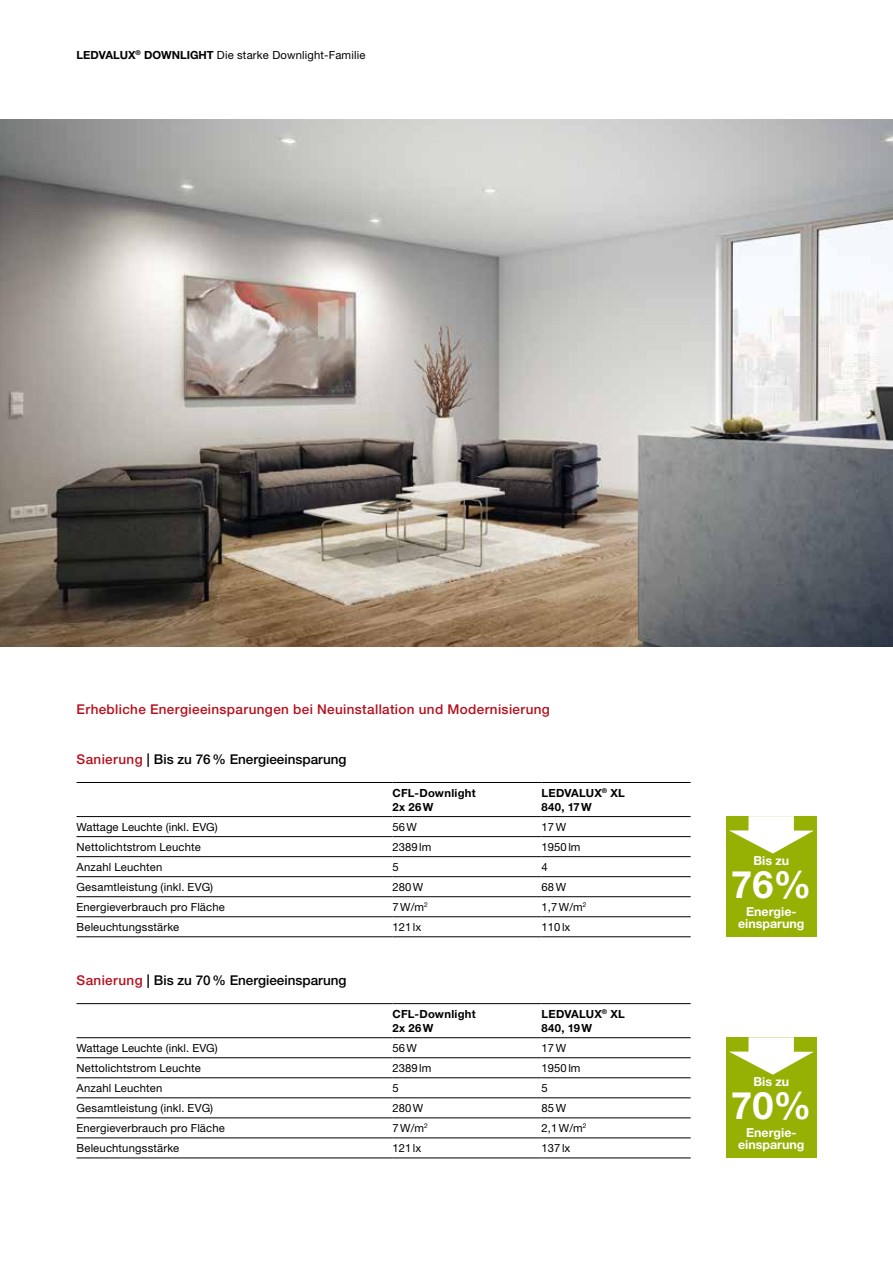
<style>
.page{position:relative;width:893px;height:1263px;background:#fff}
.page>*{position:absolute;margin:0;border:0;box-sizing:border-box;transform-origin:0 0}
.t1{font:700 37.95px "Helvetica Neue LT Pro";color:#fff}
.t2{font:500 13.5px "Helvetica Neue LT Pro";color:#000}
.t3{font:500 13.5px "Helvetica Neue LT Pro";letter-spacing:.025em;color:#b6101d}
.t4{font:700 12.45px/12.5px "Helvetica Neue LT Pro";color:#fff;text-align:center}
.t5{font:11.25px "Helvetica Neue LT Pro";letter-spacing:.015em;color:#000}
.t6{font:700 11.25px/14.1px "Helvetica Neue LT Pro";letter-spacing:.025em;color:#000}
.s1{font-weight:700}
.s2{color:#b6101d}
</style>
<div class="page">
<img style="left:0;top:119px;width:893px;height:527px">
<div style="left:726px;top:816px;width:90px;height:121px;background:#96b003"></div>
<svg style="left:729px;top:816px;width:85px;height:37px"></svg>
<svg style="left:77px;top:1004px;width:614px;height:154px"></svg>
<hr style="left:77px;top:1037px;width:316px;height:1px;background:#000">
<hr style="left:393px;top:1037px;width:149px;height:1px;background:#000">
<hr style="left:542px;top:1037px;width:149px;height:1px;background:#000">
<hr style="left:77px;top:1057px;width:316px;height:1px;background:#000">
<hr style="left:393px;top:1057px;width:149px;height:1px;background:#000">
<hr style="left:542px;top:1057px;width:149px;height:1px;background:#000">
<hr style="left:77px;top:1077px;width:316px;height:1px;background:#000">
<hr style="left:393px;top:1077px;width:149px;height:1px;background:#000">
<hr style="left:542px;top:1077px;width:149px;height:1px;background:#000">
<hr style="left:77px;top:1097px;width:316px;height:1px;background:#000">
<hr style="left:393px;top:1097px;width:149px;height:1px;background:#000">
<hr style="left:542px;top:1097px;width:149px;height:1px;background:#000">
<hr style="left:77px;top:1117px;width:316px;height:1px;background:#000">
<hr style="left:393px;top:1117px;width:149px;height:1px;background:#000">
<hr style="left:542px;top:1117px;width:149px;height:1px;background:#000">
<hr style="left:77px;top:1138px;width:316px;height:1px;background:#000">
<hr style="left:393px;top:1138px;width:149px;height:1px;background:#000">
<hr style="left:542px;top:1138px;width:149px;height:1px;background:#000">
<hr style="left:77px;top:1158px;width:316px;height:1px;background:#000">
<hr style="left:393px;top:1158px;width:149px;height:1px;background:#000">
<hr style="left:542px;top:1158px;width:149px;height:1px;background:#000">
<hr style="left:77px;top:1003px;width:316px;height:1px;background:#000">
<hr style="left:393px;top:1003px;width:149px;height:1px;background:#000">
<hr style="left:542px;top:1003px;width:149px;height:1px;background:#000">
<svg style="left:77px;top:817px;width:614px;height:101px"></svg>
<hr style="left:77px;top:816px;width:316px;height:1px;background:#000">
<hr style="left:393px;top:816px;width:149px;height:1px;background:#000">
<hr style="left:542px;top:816px;width:149px;height:1px;background:#000">
<hr style="left:77px;top:836px;width:316px;height:1px;background:#000">
<hr style="left:393px;top:836px;width:149px;height:1px;background:#000">
<hr style="left:542px;top:836px;width:149px;height:1px;background:#000">
<hr style="left:77px;top:856px;width:316px;height:1px;background:#000">
<hr style="left:393px;top:856px;width:149px;height:1px;background:#000">
<hr style="left:542px;top:856px;width:149px;height:1px;background:#000">
<hr style="left:77px;top:876px;width:316px;height:1px;background:#000">
<hr style="left:393px;top:876px;width:149px;height:1px;background:#000">
<hr style="left:542px;top:876px;width:149px;height:1px;background:#000">
<hr style="left:77px;top:896px;width:316px;height:1px;background:#000">
<hr style="left:393px;top:896px;width:149px;height:1px;background:#000">
<hr style="left:542px;top:896px;width:149px;height:1px;background:#000">
<hr style="left:77px;top:916px;width:316px;height:1px;background:#000">
<hr style="left:393px;top:916px;width:149px;height:1px;background:#000">
<hr style="left:542px;top:916px;width:149px;height:1px;background:#000">
<hr style="left:77px;top:936px;width:316px;height:1px;background:#000">
<hr style="left:393px;top:936px;width:149px;height:1px;background:#000">
<hr style="left:542px;top:936px;width:149px;height:1px;background:#000">
<hr style="left:77px;top:782px;width:316px;height:1px;background:#000">
<hr style="left:393px;top:782px;width:149px;height:1px;background:#000">
<hr style="left:542px;top:782px;width:149px;height:1px;background:#000">
<div style="left:726px;top:1037px;width:90px;height:121px;background:#96b003"></div>
<svg style="left:729px;top:1037px;width:85px;height:38px"></svg>
<p class="t5" style="left:77px;top:48px;width:290px"><span class="s1">LEDVALUX</span><sup>®</sup> <span class="s1">DOWNLIGHT</span> Die starke Downlight-Familie</p>
<p class="t3" style="left:77px;top:702px;width:475px">Erhebliche Energieeinsparungen bei Neuinstallation und Modernisierung</p>
<p class="t2" style="left:77px;top:751px;width:271px"><span class="s2">Sanierung</span> | Bis zu 76% Energieeinsparung</p>
<p class="t6" style="left:393px;top:785px;width:85px">CFL-Downlight<br>2x 26W</p>
<p class="t6" style="left:542px;top:785px;width:85px">LEDVALUX<sup>®</sup> XL<br>840, 17W</p>
<p class="t5" style="left:77px;top:820px;width:143px">Wattage Leuchte (inkl. EVG)</p>
<p class="t5" style="left:393px;top:820px;width:26px">56W</p>
<p class="t5" style="left:542px;top:820px;width:26px">17W</p>
<p class="t5" style="left:77px;top:840px;width:126px">Nettolichtstrom Leuchte</p>
<p class="t5" style="left:393px;top:840px;width:40px">2389lm</p>
<p class="t5" style="left:542px;top:840px;width:40px">1950lm</p>
<p class="t5" style="left:77px;top:860px;width:87px">Anzahl Leuchten</p>
<p class="t5" style="left:393px;top:860px;width:8px">5</p>
<p class="t5" style="left:542px;top:860px;width:8px">4</p>
<p class="t5" style="left:77px;top:880px;width:138px">Gesamtleistung (inkl. EVG)</p>
<p class="t5" style="left:393px;top:880px;width:32px">280W</p>
<p class="t5" style="left:542px;top:880px;width:26px">68W</p>
<p class="t5" style="left:77px;top:900px;width:150px">Energieverbrauch pro Fläche</p>
<p class="t5" style="left:393px;top:900px;width:37px">7W/m<sup>2</sup></p>
<p class="t5" style="left:542px;top:900px;width:46px">1,7W/m<sup>2</sup></p>
<p class="t5" style="left:77px;top:920px;width:104px">Beleuchtungsstärke</p>
<p class="t5" style="left:393px;top:920px;width:30px">121lx</p>
<p class="t5" style="left:542px;top:920px;width:30px">110lx</p>
<p class="t2" style="left:77px;top:972px;width:271px"><span class="s2">Sanierung</span> | Bis zu 70% Energieeinsparung</p>
<p class="t6" style="left:393px;top:1006px;width:85px">CFL-Downlight<br>2x 26W</p>
<p class="t6" style="left:542px;top:1006px;width:85px">LEDVALUX<sup>®</sup> XL<br>840, 19W</p>
<p class="t5" style="left:77px;top:1041px;width:143px">Wattage Leuchte (inkl. EVG)</p>
<p class="t5" style="left:393px;top:1041px;width:26px">56W</p>
<p class="t5" style="left:542px;top:1041px;width:26px">17W</p>
<p class="t5" style="left:77px;top:1061px;width:126px">Nettolichtstrom Leuchte</p>
<p class="t5" style="left:393px;top:1061px;width:40px">2389lm</p>
<p class="t5" style="left:542px;top:1061px;width:40px">1950lm</p>
<p class="t5" style="left:77px;top:1081px;width:87px">Anzahl Leuchten</p>
<p class="t5" style="left:393px;top:1081px;width:8px">5</p>
<p class="t5" style="left:542px;top:1081px;width:8px">5</p>
<p class="t5" style="left:77px;top:1101px;width:138px">Gesamtleistung (inkl. EVG)</p>
<p class="t5" style="left:393px;top:1101px;width:32px">280W</p>
<p class="t5" style="left:542px;top:1101px;width:26px">85W</p>
<p class="t5" style="left:77px;top:1121px;width:150px">Energieverbrauch pro Fläche</p>
<p class="t5" style="left:393px;top:1121px;width:37px">7W/m<sup>2</sup></p>
<p class="t5" style="left:542px;top:1121px;width:46px">2,1W/m<sup>2</sup></p>
<p class="t5" style="left:77px;top:1141px;width:104px">Beleuchtungsstärke</p>
<p class="t5" style="left:393px;top:1141px;width:30px">121lx</p>
<p class="t5" style="left:542px;top:1141px;width:30px">137lx</p>
<p class="t4" style="left:753px;top:854px;width:37px">Bis zu</p>
<h1 class="t1" style="left:731px;top:861px;width:82px">76%</h1>
<p class="t4" style="left:738px;top:905px;width:68px">Energie&shy;einsparung</p>
<p class="t4" style="left:753px;top:1075px;width:37px">Bis zu</p>
<h1 class="t1" style="left:731px;top:1082px;width:82px">70%</h1>
<p class="t4" style="left:738px;top:1126px;width:68px">Energie&shy;einsparung</p>
</div>
